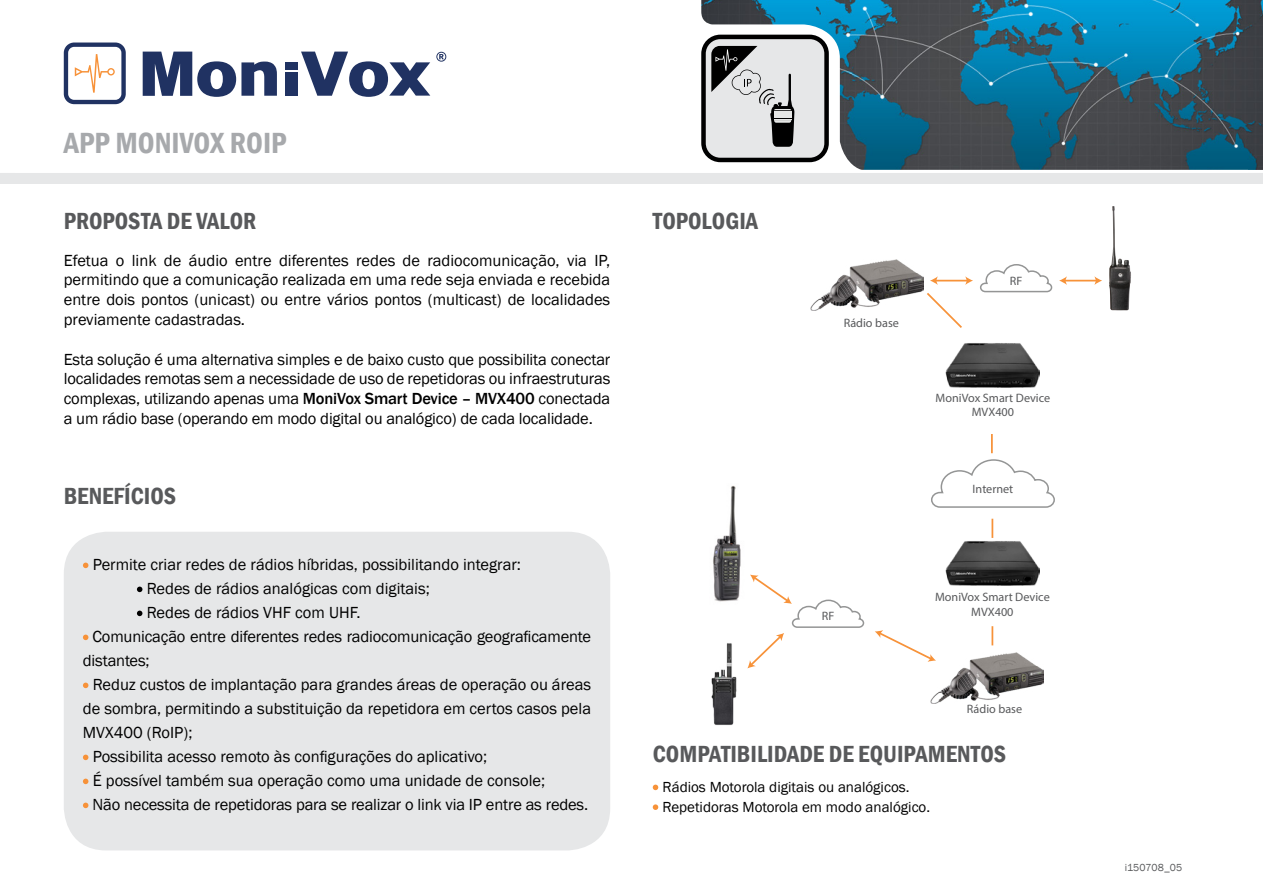
<style>
.page{position:relative;width:1263px;height:893px;background:#fff}
.page>*{position:absolute;margin:0;border:0;box-sizing:border-box;transform-origin:0 0}
.t1{font:600 condensed 30px "Franklin Gothic";color:#a7a9ac}
.t2{font:600 condensed 24px "Franklin Gothic";color:#58595b}
.t3{font:16.5px/19.8px "Franklin Gothic";color:#000;text-align:justify}
.t4{font:15px/19.8px "Franklin Gothic";color:#000}
.t5{font:12.15px/14.5px "Myriad Pro";color:#58595b;text-align:center}
.t6{font:10.5px "Franklin Gothic";letter-spacing:.015em;color:#58595b}
.s1{font-weight:500}
</style>
<div class="page">
<img style="left:871px;top:0;width:392px;height:170px">
<div style="left:285px;top:72px;width:12px;height:24px;background:#203262"></div>
<div style="left:285px;top:62px;width:12px;height:7px;background:#203262"></div>
<svg style="left:143px;top:52px;width:134px;height:45px"></svg>
<svg style="left:301px;top:52px;width:129px;height:45px"></svg>
<svg style="left:436px;top:52px;width:10px;height:10px"></svg>
<svg style="left:64px;top:43px;width:62px;height:61px"></svg>
<div style="left:0;top:171px;width:1263px;height:13px;background:#e6e7e8"></div>
<hr style="left:0;top:170px;width:1263px;height:3px;background:#fff">
<svg style="left:701px;top:0;width:170px;height:170px;background:#8ea4ad"></svg>
<div style="left:64px;top:532px;width:546px;height:318px;background:#e6e7e8;border-radius:43px"></div>
<svg style="left:83px;top:563px;width:5px;height:5px"></svg>
<svg style="left:137px;top:587px;width:5px;height:5px"></svg>
<svg style="left:137px;top:611px;width:5px;height:5px"></svg>
<svg style="left:83px;top:635px;width:5px;height:5px"></svg>
<svg style="left:83px;top:683px;width:5px;height:5px"></svg>
<svg style="left:83px;top:755px;width:5px;height:5px"></svg>
<svg style="left:83px;top:779px;width:5px;height:5px"></svg>
<svg style="left:83px;top:803px;width:5px;height:5px"></svg>
<svg style="left:653px;top:785px;width:5px;height:5px"></svg>
<svg style="left:653px;top:804px;width:5px;height:6px"></svg>
<img style="left:811px;top:259px;width:112px;height:51px">
<img style="left:931px;top:652px;width:112px;height:51px">
<hr style="left:935px;top:280px;width:32px;height:1px;background:#f79239">
<svg style="left:965px;top:276px;width:8px;height:9px"></svg>
<svg style="left:930px;top:276px;width:8px;height:9px"></svg>
<hr style="left:1064px;top:280px;width:33px;height:1px;background:#f79239">
<svg style="left:1094px;top:276px;width:8px;height:9px"></svg>
<svg style="left:1059px;top:276px;width:8px;height:9px"></svg>
<svg style="left:875px;top:630px;width:61px;height:32px"></svg>
<svg style="left:927px;top:293px;width:35px;height:35px"></svg>
<svg style="left:991px;top:519px;width:2px;height:12px"></svg>
<svg style="left:991px;top:626px;width:2px;height:19px"></svg>
<img style="left:713px;top:485px;width:28px;height:117px">
<svg style="left:931px;top:434px;width:124px;height:74px"></svg>
<svg style="left:747px;top:575px;width:118px;height:93px"></svg>
<svg style="left:980px;top:264px;width:73px;height:29px"></svg>
<img style="left:945px;top:531px;width:94px;height:55px">
<img style="left:945px;top:343px;width:94px;height:45px">
<img style="left:711px;top:643px;width:26px;height:82px">
<img style="left:1109px;top:206px;width:22px;height:104px">
<h1 class="t1" style="left:64px;top:123px;width:224px">APP MONIVOX ROIP</h1>
<h2 class="t2" style="left:64px;top:205px;width:194px">PROPOSTA DE VALOR</h2>
<p class="t3" style="left:64px;top:251px;width:548px">Efetua o link de áudio entre diferentes redes de radiocomunicação, via IP, permitindo que a comunicação realizada em uma rede seja enviada e recebida entre dois pontos (unicast) ou entre vários pontos (multicast) de localidades previamente cadastradas.</p>
<p class="t3" style="left:64px;top:350px;width:548px">Esta solução é uma alternativa simples e de baixo custo que possibilita conectar localidades remotas sem a necessidade de uso de repetidoras ou infraestruturas complexas, utilizando apenas uma <span class="s1">MoniVox Smart Device – MVX400</span> conectada a um rádio base (operando em modo digital ou analógico) de cada localidade.</p>
<h2 class="t2" style="left:64px;top:480px;width:114px">BENEFÍCIOS</h2>
<p class="t3" style="left:93px;top:555px;width:430px">Permite criar redes de rádios híbridas, possibilitando integrar:</p>
<p class="t3" style="left:147px;top:579px;width:285px">Redes de rádios analógicas com digitais;</p>
<p class="t3" style="left:147px;top:603px;width:215px">Redes de rádios VHF com UHF.</p>
<p class="t3" style="left:93px;top:627px;width:500px">Comunicação entre diferentes redes radiocomunicação geograficamente</p>
<p class="t3" style="left:83px;top:651px;width:68px">distantes;</p>
<p class="t3" style="left:93px;top:675px;width:500px">Reduz custos de implantação para grandes áreas de operação ou áreas</p>
<p class="t3" style="left:83px;top:699px;width:510px">de sombra, permitindo a substituição da repetidora em certos casos pela</p>
<p class="t3" style="left:83px;top:723px;width:111px">MVX400 (RoIP);</p>
<p class="t3" style="left:93px;top:747px;width:396px">Possibilita acesso remoto às configurações do aplicativo;</p>
<p class="t3" style="left:93px;top:771px;width:454px">É possível também sua operação como uma unidade de console;</p>
<p class="t3" style="left:93px;top:795px;width:497px">Não necessita de repetidoras para se realizar o link via IP entre as redes.</p>
<h2 class="t2" style="left:653px;top:205px;width:107px">TOPOLOGIA</h2>
<p class="t5" style="left:844px;top:315px;width:57px">Rádio base</p>
<p class="t5" style="left:1010px;top:273px;width:14px">RF</p>
<p class="t5" style="left:935px;top:390px;width:116px">MoniVox Smart Device<br>MVX400</p>
<p class="t5" style="left:972px;top:481px;width:42px">Internet</p>
<p class="t5" style="left:822px;top:609px;width:14px">RF</p>
<p class="t5" style="left:935px;top:590px;width:116px">MoniVox Smart Device<br>MVX400</p>
<p class="t5" style="left:967px;top:702px;width:57px">Rádio base</p>
<h2 class="t2" style="left:653px;top:738px;width:355px">COMPATIBILIDADE DE EQUIPAMENTOS</h2>
<p class="t4" style="left:662px;top:778px;width:269px">Rádios Motorola digitais ou analógicos.<br>Repetidoras Motorola em modo analógico.</p>
<p class="t6" style="left:1125px;top:861px;width:59px">i150708_05</p>
</div>
